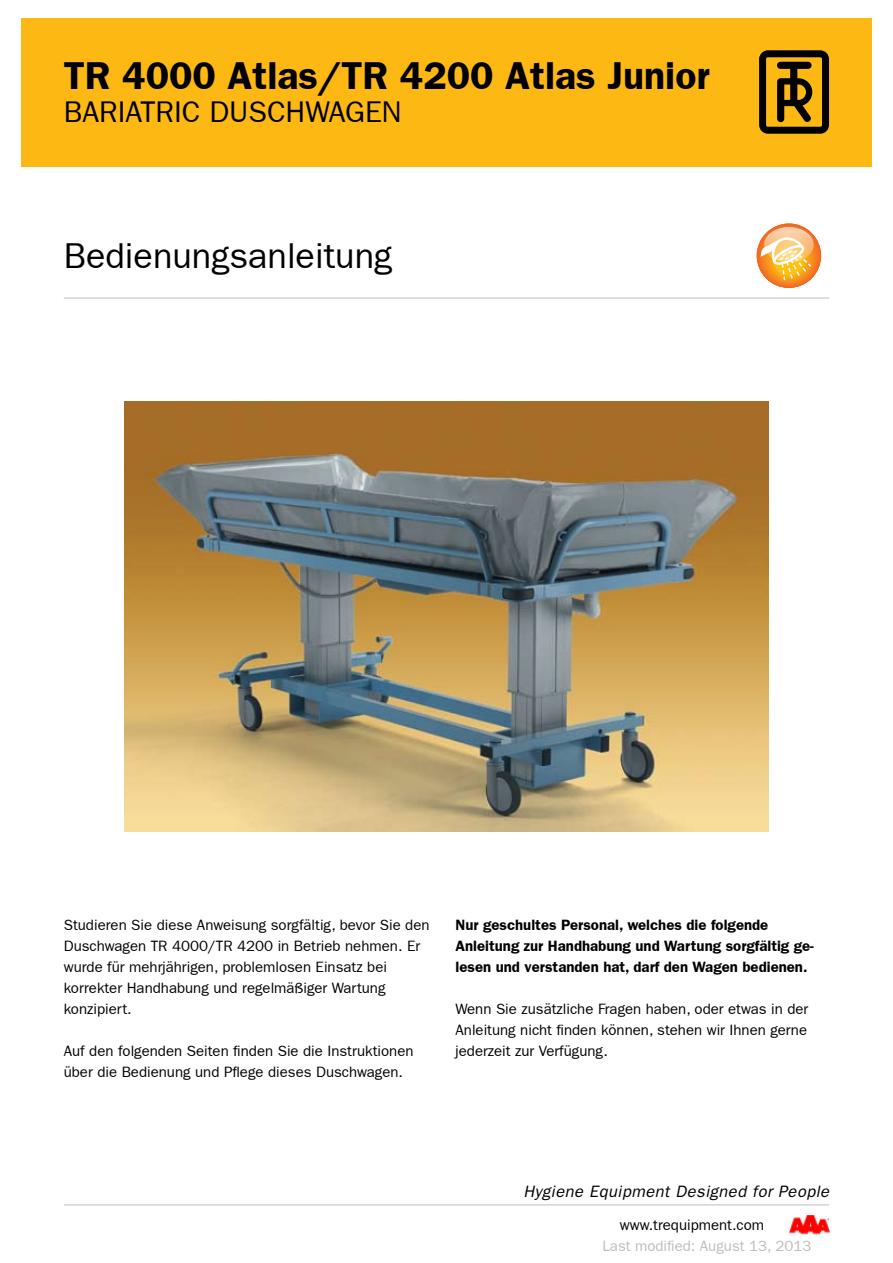
<style>
.page{position:relative;width:893px;height:1263px;background:#fff}
.page>*{position:absolute;margin:0;border:0;box-sizing:border-box;transform-origin:0 0}
.t1{font:600 39px "Franklin Gothic";color:#000}
.t2{font:36px "Franklin Gothic";color:#000}
.t3{font:30px "Franklin Gothic";color:#000}
.t4{font:italic 16.5px "Franklin Gothic";letter-spacing:.03em;color:#000}
.t5{font:15px/21px "Franklin Gothic";color:#000}
.t6{font:600 15px/21px "Franklin Gothic";color:#000}
.t7{font:15px "Franklin Gothic";color:#bcbdbb}
</style>
<div class="page">
<div style="left:21px;top:18px;width:851px;height:149px;background:#fdb813"></div>
<svg style="left:759px;top:50px;width:70px;height:84px"></svg>
<hr style="left:64px;top:1204px;width:765px;height:1px;background:#bcbdbb">
<img style="left:789px;top:1215px;width:40px;height:19px">
<hr style="left:64px;top:298px;width:765px;height:1px;background:#bcbdbb">
<svg style="left:755px;top:222px;width:67px;height:67px"></svg>
<div style="left:767px;top:237px;width:44px;height:44px;background:#f8961d;border-radius:50%"></div>
<svg style="left:760px;top:227px;width:54px;height:53px;background:#fac075"></svg>
<img style="left:124px;top:402px;width:645px;height:429px">
<h1 class="t1" style="left:64px;top:53px;width:647px">TR 4000 Atlas/TR 4200 Atlas Junior</h1>
<h3 class="t3" style="left:64px;top:95px;width:339px">BARIATRIC DUSCHWAGEN</h3>
<h2 class="t2" style="left:64px;top:235px;width:330px">Bedienungsanleitung</h2>
<p class="t5" style="left:64px;top:915px;width:367px">Studieren Sie diese Anweisung sorgfältig, bevor Sie den Duschwagen TR 4000/TR 4200 in Betrieb nehmen. Er wurde für mehrjährigen, problemlosen Einsatz bei korrekter Handhabung und regelmäßiger Wartung konzipiert.</p>
<p class="t5" style="left:64px;top:1041px;width:351px">Auf den folgenden Seiten finden Sie die Instruktionen über die Bedienung und Pflege dieses Duschwagen.</p>
<p class="t6" style="left:455px;top:915px;width:360px">Nur geschultes Personal, welches die folgende<br>Anleitung zur Handhabung und Wartung sorgfältig ge&shy;lesen und verstanden hat, darf den Wagen bedienen.</p>
<p class="t5" style="left:455px;top:999px;width:354px;text-align:justify">Wenn Sie zusätzliche Fragen haben, oder etwas in der Anleitung nicht finden können, stehen wir Ihnen gerne jederzeit zur Verfügung.</p>
<p class="t4" style="left:523px;top:1182px;width:307px">Hygiene Equipment Designed for People</p>
<p class="t5" style="left:620px;top:1214px;width:146px">www.trequipment.com</p>
<p class="t7" style="left:602px;top:1237px;width:210px">Last modified: August 13, 2013</p>
</div>
